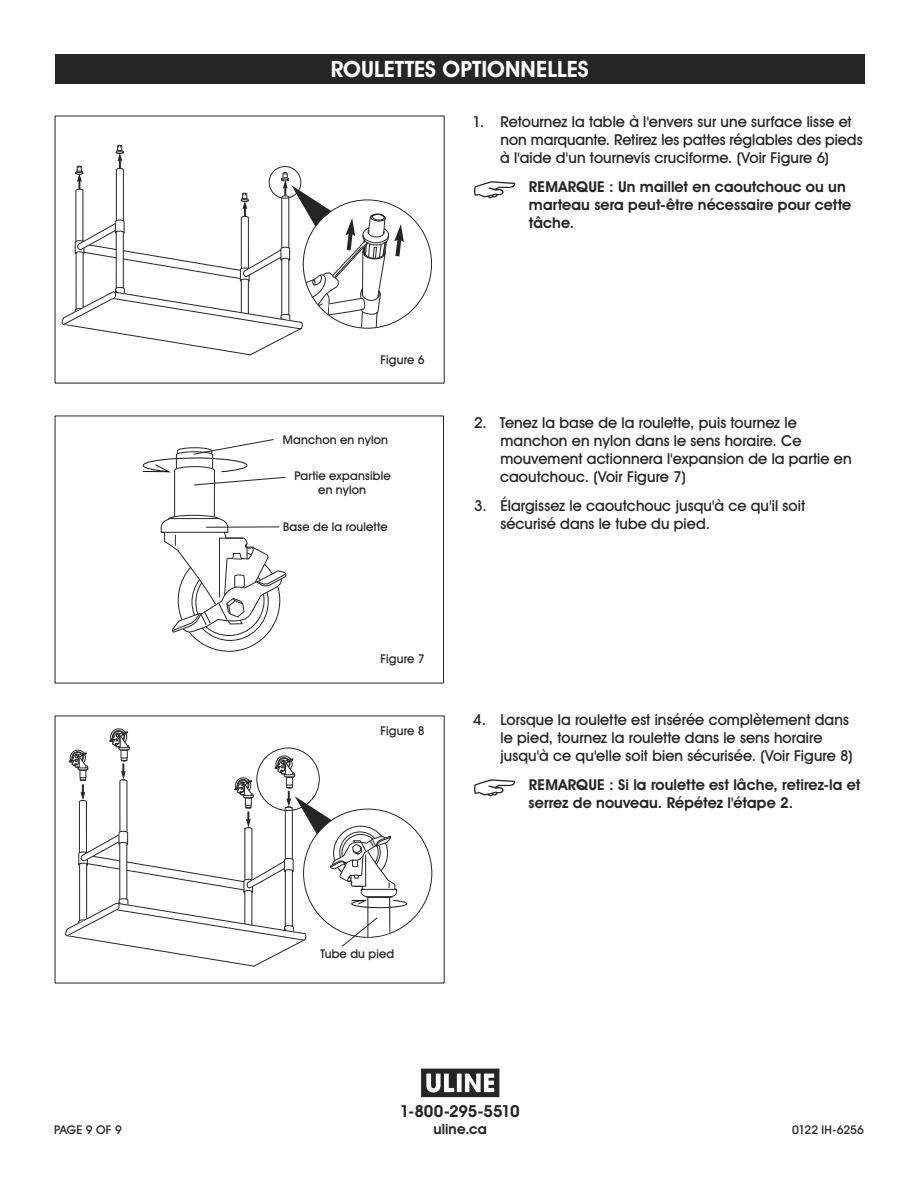
<style>
.page{position:relative;width:918px;height:1188px;background:#fff}
.page>*{position:absolute;margin:0;border:0;box-sizing:border-box;transform-origin:0 0}
.t1{font:700 22.5px "Uline Two Knine";color:#fff}
.t2{font:700 16.5px "Uline Two Knine";letter-spacing:-.015em;color:#252525}
.t3{font:15px/18px "Uline Two Knine";letter-spacing:.005em;color:#252525}
.t4{font:700 15px/18px "Uline Two Knine";letter-spacing:.005em;color:#252525}
.t5{font:700 14.25px "Uline Two Knine";letter-spacing:.01em;color:#252525}
.t6{font:12px/13.5px "Uline Two Knine";letter-spacing:.015em;color:#252525;text-align:center}
.t7{font:12px "Uline Two Knine";letter-spacing:-.01em;color:#252525}
</style>
<div class="page">
<svg style="left:474px;top:181px;width:41px;height:17px"></svg>
<svg style="left:474px;top:779px;width:41px;height:17px"></svg>
<div style="left:55px;top:54px;width:810px;height:30px;background:#252525"></div>
<svg style="left:61px;top:145px;width:343px;height:211px"></svg>
<svg style="left:143px;top:439px;width:144px;height:213px"></svg>
<hr style="left:206px;top:526px;width:73px;height:2px;background:#252525">
<svg style="left:65px;top:729px;width:342px;height:238px"></svg>
<svg style="left:421px;top:1069px;width:78px;height:28px"></svg>
<h1 class="t1" style="left:331px;top:56px;width:260px">ROULETTES OPTIONNELLES</h1>
<p class="t3" style="left:500px;top:113px;width:364px;text-indent:-27px">1. Retournez la table à l'envers sur une surface lisse et non marquante. Retirez les pattes réglables des pieds à l'aide d'un tournevis cruciforme. (Voir Figure 6)</p>
<p class="t4" style="left:529px;top:178px;width:324px">REMARQUE : Un maillet en caoutchouc ou un marteau sera peut-être nécessaire pour cette tâche.</p>
<p class="t6" style="left:381px;top:353px;width:46px">Figure 6</p>
<p class="t6" style="left:283px;top:433px;width:107px">Manchon en nylon</p>
<p class="t6" style="left:295px;top:469px;width:98px">Partie expansible en nylon</p>
<p class="t6" style="left:283px;top:519px;width:106px">Base de la roulette</p>
<p class="t6" style="left:381px;top:652px;width:46px">Figure 7</p>
<p class="t6" style="left:381px;top:724px;width:46px">Figure 8</p>
<p class="t3" style="left:500px;top:414px;width:353px;text-indent:-26px">2. Tenez la base de la roulette, puis tournez le manchon en nylon dans le sens horaire. Ce mouvement actionnera l'expansion de la partie en caoutchouc. (Voir Figure 7)</p>
<p class="t3" style="left:500px;top:497px;width:306px;text-indent:-26px">3. Élargissez le caoutchouc jusqu'à ce qu'il soit sécurisé dans le tube du pied.</p>
<p class="t3" style="left:500px;top:711px;width:354px;text-indent:-27px">4. Lorsque la roulette est insérée complètement dans le pied, tournez la roulette dans le sens horaire jusqu'à ce qu'elle soit bien sécurisée. (Voir Figure 8)</p>
<p class="t4" style="left:529px;top:776px;width:333px">REMARQUE : Si la roulette est lâche, retirez-la et serrez de nouveau. Répétez l'étape 2.</p>
<p class="t6" style="left:320px;top:946px;width:75px">Tube du pied</p>
<p class="t2" style="left:400px;top:1102px;width:121px">1-800-295-5510</p>
<p class="t5" style="left:433px;top:1120px;width:55px">uline.ca</p>
<p class="t6" style="left:54px;top:1123px;width:69px">PAGE 9 OF 9</p>
<p class="t7" style="left:792px;top:1122px;width:73px">0122 IH-6256</p>
</div>
